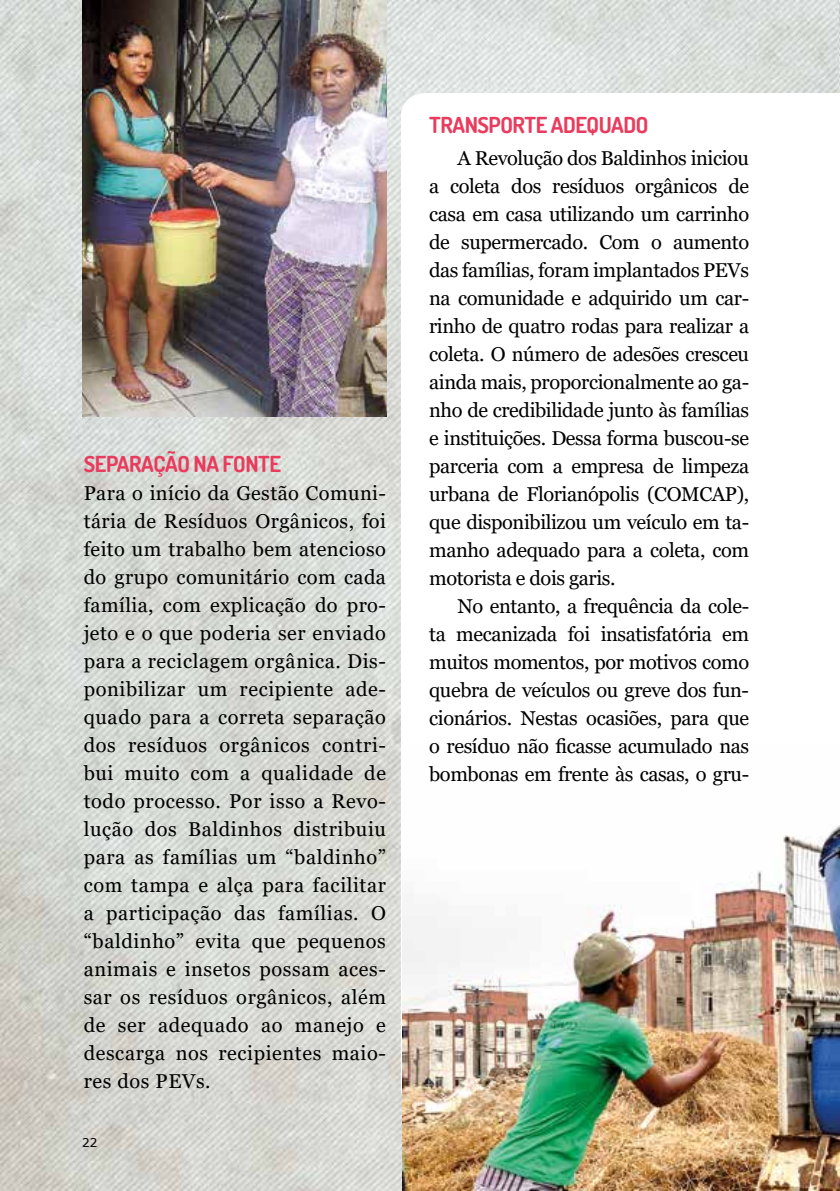
<style>
.page{position:relative;width:840px;height:1191px;background:#fff}
.page>*{position:absolute;margin:0;border:0;box-sizing:border-box;transform-origin:0 0}
.t1{font:700 22px "Dosis";letter-spacing:-.02em;color:#e83c5e}
.t2{font:20px/28px "Georgia";letter-spacing:-.02em;color:#000;text-align:justify}
.t3{font:12px "Verdana";color:#000}
</style>
<div class="page">
<img style="left:0;top:0;width:839px;height:1191px">
<svg style="left:400px;top:93px;width:439px;height:1020px"></svg>
<img style="left:402px;top:744px;width:437px;height:447px">
<img style="left:82px;top:0;width:304px;height:417px">
<p class="t1" style="left:84px;top:449px;width:199px">SEPARAÇÃO NA FONTE</p>
<p class="t2" style="left:84px;top:479px;width:303px">Para o início da Gestão Comuni&shy;tária de Resíduos Orgânicos, foi feito um trabalho bem atencioso do grupo comunitário com cada família, com explicação do pro&shy;jeto e o que poderia ser enviado para a reciclagem orgânica. Dis&shy;ponibilizar um recipiente ade&shy;quado para a correta separação dos resíduos orgânicos contri&shy;bui muito com a qualidade de todo processo. Por isso a Revo&shy;lução dos Baldinhos distribuiu para as famílias um “baldinho” com tampa e alça para facilitar a participação das famílias. O “baldinho” evita que pequenos animais e insetos possam aces&shy;sar os resíduos orgânicos, além de ser adequado ao manejo e descarga nos recipientes maio&shy;res dos PEVs.</p>
<p class="t3" style="left:82px;top:1134px;width:17px">22</p>
<p class="t1" style="left:429px;top:111px;width:220px">TRANSPORTE ADEQUADO</p>
<p class="t2" style="left:429px;top:144px;width:321px;text-indent:28px">A Revolução dos Baldinhos iniciou a coleta dos resíduos orgânicos de casa em casa utilizando um carrinho de supermercado. Com o aumento das famílias, foram implantados PEVs na comunidade e adquirido um car&shy;rinho de quatro rodas para realizar a coleta. O número de adesões cresceu ainda mais, proporcionalmente ao ga&shy;nho de credibilidade junto às famílias e instituições. Dessa forma buscou-se parceria com a empresa de limpeza urbana de Florianópolis (COMCAP), que disponibilizou um veículo em ta&shy;manho adequado para a coleta, com motorista e dois garis.</p>
<p class="t2" style="left:429px;top:592px;width:321px;text-indent:28px">No entanto, a frequência da cole&shy;ta mecanizada foi insatisfatória em muitos momentos, por motivos como quebra de veículos ou greve dos fun&shy;cionários. Nestas ocasiões, para que o resíduo não ficasse acumulado nas bombonas em frente às casas, o gru-</p>
</div>
